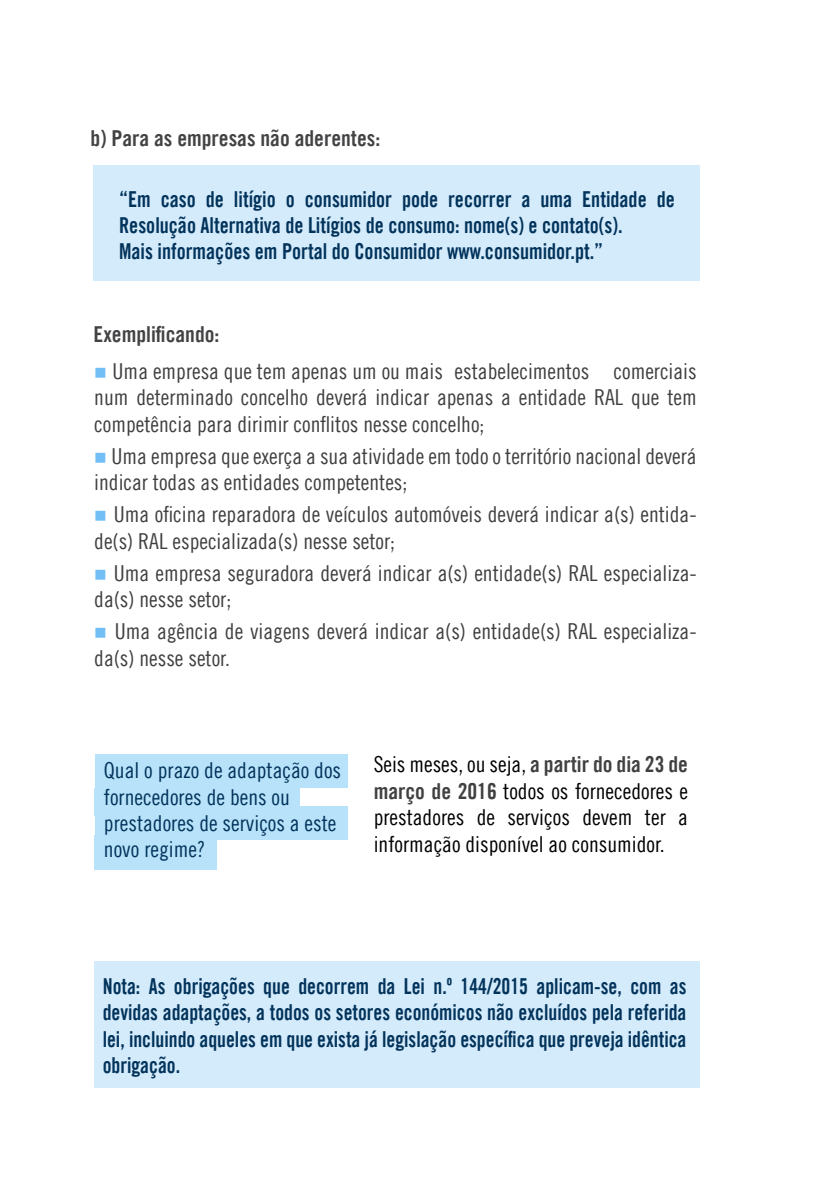
<style>
.page{position:relative;width:840px;height:1191px;background:#fff}
.page>*{position:absolute;margin:0;border:0;box-sizing:border-box;transform-origin:0 0}
.t1{font:22px/26.4px "Amnesty Trade Gothic Cn 18";color:#404041}
.t2{font:22px/26.4px "Amnesty Trade Gothic Bd Cn 20";color:#02335b;text-align:justify;scale:.91 1}
.t3{font:22px/26.4px "Amnesty Trade Gothic Bd Cn 20";color:#02335b;scale:.93 1}
.t4{font:22px/26.4px "Amnesty Trade Gothic Cn 18";color:#000;text-align:justify}
.t5{font:22px/26.4px "Amnesty Trade Gothic Cn 18";color:#02335b}
.t6{font:22px "Amnesty Trade Gothic Bd Cn 20";color:#434244}
.s1{color:#71bff4}
.s2{font-family:"Amnesty Trade Gothic Bd Cn 20";color:#404041}
</style>
<div class="page">
<div style="left:94px;top:754px;width:253px;height:33px;background:#b7e2f9"></div>
<div style="left:94px;top:165px;width:606px;height:116px;background:#d4ebfb"></div>
<div style="left:94px;top:787px;width:206px;height:28px;background:#b7e2f9"></div>
<div style="left:94px;top:806px;width:253px;height:34px;background:#b7e2f9"></div>
<div style="left:94px;top:835px;width:123px;height:35px;background:#b7e2f9"></div>
<div style="left:94px;top:960px;width:605px;height:127px;background:#d4ebfb"></div>
<p class="t6" style="left:90px;top:125px;width:291px">b) Para as empresas não aderentes:</p>
<p class="t3" style="left:119px;top:185px;width:598px">“Em caso de litígio o consumidor pode recorrer a uma Entidade de<br>Resolução Alternativa de Litígios de consumo: nome(s) e contato(s).<br>Mais informações em Portal do Consumidor www.consumidor.pt.”</p>
<p class="t6" style="left:94px;top:321px;width:127px">Exemplificando:</p>
<p class="t1" style="left:94px;top:357px;width:603px;text-align:justify"><span class="s1">■</span> Uma empresa que tem apenas um ou mais estabelecimentos comerciais num determinado concelho deverá indicar apenas a entidade RAL que tem competência para dirimir conflitos nesse concelho;</p>
<p class="t1" style="left:94px;top:442px;width:603px"><span class="s1">■</span> Uma empresa que exerça a sua atividade em todo o território nacional deverá indicar todas as entidades competentes;</p>
<p class="t1" style="left:94px;top:501px;width:603px"><span class="s1">■</span> Uma oficina reparadora de veículos automóveis deverá indicar a(s) entida&shy;de(s) RAL especializada(s) nesse setor;</p>
<p class="t1" style="left:94px;top:559px;width:603px"><span class="s1">■</span> Uma empresa seguradora deverá indicar a(s) entidade(s) RAL especializa&shy;da(s) nesse setor;</p>
<p class="t1" style="left:94px;top:618px;width:603px"><span class="s1">■</span> Uma agência de viagens deverá indicar a(s) entidade(s) RAL especializa&shy;da(s) nesse setor.</p>
<p class="t5" style="left:104px;top:757px;width:238px">Qual o prazo de adaptação dos fornecedores de bens ou prestadores de serviços a este novo regime?</p>
<p class="t4" style="left:373px;top:751px;width:315px">Seis meses, ou seja, <span class="s2">a partir do dia 23 de março de 2016</span> todos os fornecedores e prestadores de serviços devem ter a informação disponível ao consumidor.</p>
<p class="t2" style="left:103px;top:972px;width:642px">Nota: As obrigações que decorrem da Lei n.º 144/2015 aplicam-se, com as devidas adaptações, a todos os setores económicos não excluídos pela referida lei, incluindo aqueles em que exista já legislação específica que preveja idêntica obrigação.</p>
</div>
